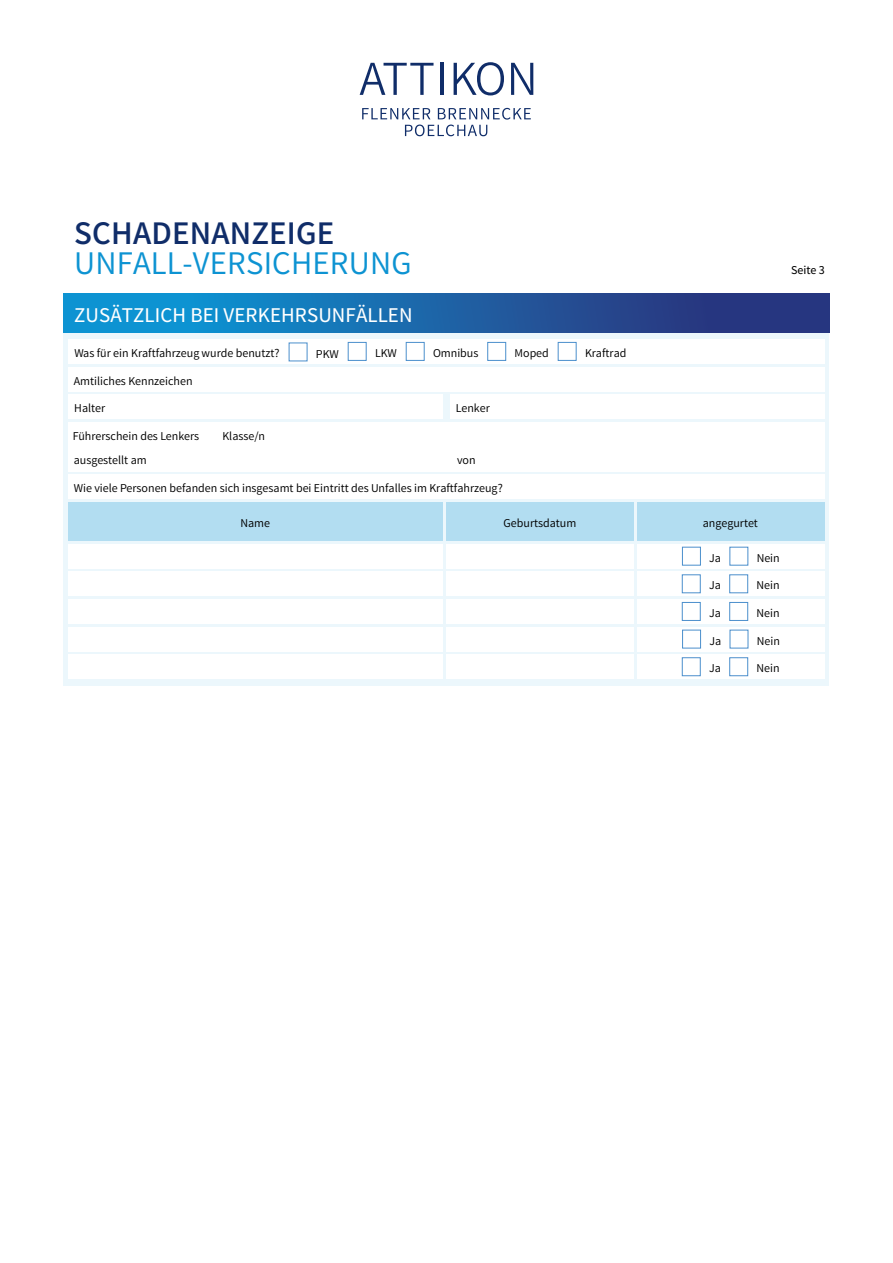
<style>
.page{position:relative;width:893px;height:1263px;background:#fff}
.page>*{position:absolute;margin:0;border:0;box-sizing:border-box;transform-origin:0 0}
.t1{font:33px "Varta";letter-spacing:.005em;color:#0d93d2}
.t2{font:700 33px "Varta";letter-spacing:.005em;color:#102d69}
.t3{font:500 21px "Varta";letter-spacing:.005em;color:#fff}
.t4{font:12px "Varta";color:#000}
.t5{font:500 12px "Varta";color:#000}
</style>
<div class="page">
<div style="left:64px;top:333px;width:765px;height:353px;background:#ecf7fc"></div>
<svg style="left:360px;top:63px;width:73px;height:32px"></svg>
<hr style="left:440px;top:63px;width:4px;height:32px;background:#102d69">
<svg style="left:454px;top:62px;width:50px;height:33px"></svg>
<svg style="left:511px;top:63px;width:22px;height:32px"></svg>
<svg style="left:362px;top:108px;width:169px;height:28px"></svg>
<div style="left:68px;top:422px;width:757px;height:49px;background:#fff"></div>
<div style="left:64px;top:294px;width:765px;height:39px;background:linear-gradient(to right,#0a9fdc,#2d2973)"></div>
<div style="left:68px;top:339px;width:757px;height:25px;background:#fff"></div>
<div style="left:348px;top:342px;width:19px;height:19px;background:#fff;border:1px solid #4b8fcc"></div>
<div style="left:406px;top:342px;width:19px;height:19px;background:#fff;border:1px solid #4b8fcc"></div>
<div style="left:487px;top:342px;width:19px;height:19px;background:#fff;border:1px solid #4b8fcc"></div>
<div style="left:558px;top:342px;width:18px;height:19px;background:#fff;border:1px solid #4b8fcc"></div>
<div style="left:68px;top:367px;width:757px;height:24px;background:#fff"></div>
<div style="left:68px;top:394px;width:374px;height:25px;background:#fff"></div>
<div style="left:451px;top:394px;width:374px;height:25px;background:#fff"></div>
<div style="left:68px;top:474px;width:757px;height:25px;background:#fff"></div>
<div style="left:68px;top:502px;width:374px;height:39px;background:#b2ddf1"></div>
<div style="left:446px;top:502px;width:188px;height:39px;background:#b2ddf1"></div>
<div style="left:637px;top:502px;width:188px;height:39px;background:#b2ddf1"></div>
<div style="left:68px;top:544px;width:374px;height:24px;background:#fff"></div>
<div style="left:68px;top:571px;width:374px;height:25px;background:#fff"></div>
<div style="left:68px;top:599px;width:374px;height:25px;background:#fff"></div>
<div style="left:68px;top:627px;width:374px;height:24px;background:#fff"></div>
<div style="left:68px;top:654px;width:374px;height:25px;background:#fff"></div>
<div style="left:446px;top:544px;width:188px;height:24px;background:#fff"></div>
<div style="left:446px;top:571px;width:188px;height:25px;background:#fff"></div>
<div style="left:446px;top:599px;width:188px;height:25px;background:#fff"></div>
<div style="left:446px;top:627px;width:188px;height:24px;background:#fff"></div>
<div style="left:446px;top:654px;width:188px;height:25px;background:#fff"></div>
<div style="left:637px;top:544px;width:188px;height:24px;background:#fff"></div>
<div style="left:637px;top:571px;width:187px;height:25px;background:#fff"></div>
<div style="left:637px;top:599px;width:187px;height:25px;background:#fff"></div>
<div style="left:637px;top:627px;width:188px;height:24px;background:#fff"></div>
<div style="left:637px;top:654px;width:187px;height:25px;background:#fff"></div>
<div style="left:682px;top:547px;width:19px;height:18px;background:#fff;border:1px solid #4b8fcc"></div>
<div style="left:682px;top:574px;width:19px;height:19px;background:#fff;border:1px solid #4b8fcc"></div>
<div style="left:682px;top:602px;width:19px;height:19px;background:#fff;border:1px solid #4b8fcc"></div>
<div style="left:682px;top:630px;width:19px;height:18px;background:#fff;border:1px solid #4b8fcc"></div>
<div style="left:682px;top:657px;width:19px;height:19px;background:#fff;border:1px solid #4b8fcc"></div>
<div style="left:729px;top:547px;width:19px;height:18px;background:#fff;border:1px solid #4b8fcc"></div>
<div style="left:729px;top:574px;width:19px;height:19px;background:#fff;border:1px solid #4b8fcc"></div>
<div style="left:729px;top:602px;width:19px;height:19px;background:#fff;border:1px solid #4b8fcc"></div>
<div style="left:729px;top:657px;width:19px;height:19px;background:#fff;border:1px solid #4b8fcc"></div>
<h1 class="t2" style="left:74px;top:212px;width:261px">SCHADENANZEIGE</h1>
<h1 class="t1" style="left:74px;top:242px;width:339px">UNFALL-VERSICHERUNG</h1>
<h2 class="t3" style="left:74px;top:302px;width:340px">ZUSÄTZLICH BEI VERKEHRSUNFÄLLEN</h2>
<p class="t4" style="left:74px;top:345px;width:207px">Was für ein Kraftfahrzeug wurde benutzt?</p>
<p class="t4" style="left:316px;top:346px;width:25px">PKW</p>
<p class="t4" style="left:375px;top:345px;width:23px">LKW</p>
<p class="t4" style="left:433px;top:345px;width:47px">Omnibus</p>
<p class="t4" style="left:515px;top:345px;width:36px">Moped</p>
<p class="t4" style="left:585px;top:345px;width:43px">Kraftrad</p>
<p class="t4" style="left:74px;top:373px;width:120px">Amtiliches Kennzeichen</p>
<p class="t4" style="left:456px;top:401px;width:35px">Lenker</p>
<p class="t4" style="left:73px;top:428px;width:128px">Führerschein des Lenkers</p>
<p class="t4" style="left:74px;top:401px;width:32px">Halter</p>
<p class="t4" style="left:222px;top:428px;width:44px">Klasse/n</p>
<p class="t4" style="left:74px;top:453px;width:75px">ausgestellt am</p>
<p class="t4" style="left:457px;top:453px;width:20px">von</p>
<p class="t4" style="left:74px;top:481px;width:430px">Wie viele Personen befanden sich insgesamt bei Eintritt des Unfalles im Kraftfahrzeug?</p>
<p class="t4" style="left:240px;top:515px;width:31px">Name</p>
<p class="t4" style="left:504px;top:515px;width:74px">Geburtsdatum</p>
<p class="t4" style="left:703px;top:515px;width:57px">angegurtet</p>
<p class="t4" style="left:709px;top:550px;width:13px">Ja</p>
<p class="t4" style="left:709px;top:578px;width:13px">Ja</p>
<p class="t4" style="left:709px;top:605px;width:13px">Ja</p>
<p class="t4" style="left:709px;top:633px;width:13px">Ja</p>
<p class="t4" style="left:709px;top:661px;width:13px">Ja</p>
<p class="t4" style="left:757px;top:550px;width:25px">Nein</p>
<p class="t4" style="left:756px;top:578px;width:25px">Nein</p>
<p class="t4" style="left:756px;top:605px;width:25px">Nein</p>
<p class="t4" style="left:757px;top:633px;width:25px">Nein</p>
<p class="t4" style="left:756px;top:661px;width:25px">Nein</p>
<p class="t5" style="left:791px;top:262px;width:35px">Seite 3</p>
</div>
